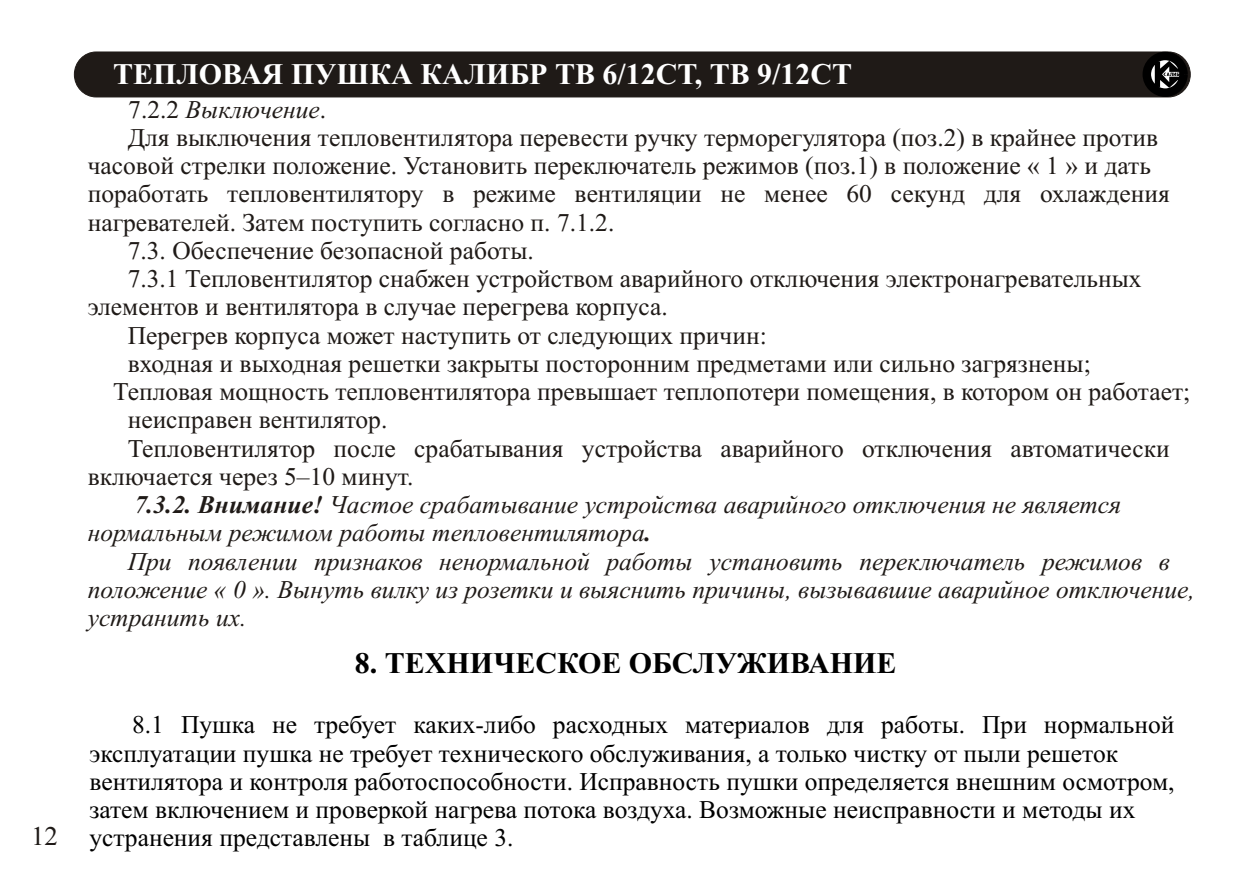
<style>
.page{position:relative;width:1257px;height:891px;background:#fff}
.page>*{position:absolute;margin:0;border:0;box-sizing:border-box;transform-origin:0 0}
.t1{font:700 30px "Times New Roman";color:#fff}
.t2{font:700 30px "Times New Roman";color:#000}
.t3{font:27px "Times New Roman";color:#1f1a17}
.t4{font:25.5px "Times New Roman";color:#1f1a17}
.t5{font:25.5px/28.2px "Times New Roman";color:#000}
.t6{font:italic 25.5px "Times New Roman";color:#1f1a17}
.s1{font-style:normal}
.s2{font-weight:700}
</style>
<div class="page">
<div style="left:74px;top:52px;width:1117px;height:45px;background:#1f1a17;border:1px solid #1f1a17;border-radius:22px"></div>
<div style="left:1143px;top:52px;width:45px;height:45px;border:9px solid #000;border-radius:50%"></div>
<svg style="left:1153px;top:61px;width:29px;height:27px"></svg>
<p class="t3" style="left:31px;top:826px;width:28px">12</p>
<p class="t1" style="left:113px;top:64px;width:741px">ТЕПЛОВАЯ ПУШКА КАЛИБР ТВ 6/12СТ, ТВ 9/12СТ</p>
<p class="t6" style="left:128px;top:100px;width:199px"><span class="s1">7.2.2</span> Выключение<span class="s1">.</span></p>
<p class="t4" style="left:128px;top:128px;width:1032px">Для выключения тепловентилятора перевести ручку терморегулятора (поз.2) в крайнее против</p>
<p class="t4" style="left:88px;top:157px;width:1065px">часовой стрелки положение. Установить переключатель режимов (поз.1) в положение « 1 » и дать</p>
<p class="t4" style="left:88px;top:185px;width:1084px">поработать тепловентилятору в режиме вентиляции не менее 60 секунд для охлаждения</p>
<p class="t4" style="left:88px;top:213px;width:528px">нагревателей. Затем поступить согласно п. 7.1.2.</p>
<p class="t4" style="left:128px;top:241px;width:408px">7.3. Обеспечение безопасной работы.</p>
<p class="t4" style="left:128px;top:270px;width:1015px">7.3.1 Тепловентилятор снабжен устройством аварийного отключения электронагревательных</p>
<p class="t4" style="left:88px;top:298px;width:582px">элементов и вентилятора в случае перегрева корпуса.</p>
<p class="t4" style="left:128px;top:326px;width:641px">Перегрев корпуса может наступить от следующих причин:</p>
<p class="t4" style="left:128px;top:354px;width:965px">входная и выходная решетки закрыты посторонним предметами или сильно загрязнены;</p>
<p class="t4" style="left:113px;top:382px;width:1079px">Тепловая мощность тепловентилятора превышает теплопотери помещения, в котором он работает;</p>
<p class="t4" style="left:128px;top:411px;width:261px">неисправен вентилятор.</p>
<p class="t4" style="left:128px;top:439px;width:1044px">Тепловентилятор после срабатывания устройства аварийного отключения автоматически</p>
<p class="t4" style="left:88px;top:467px;width:327px">включается через 5–10 минут.</p>
<p class="t6" style="left:134px;top:495px;width:989px"><span class="s2">7.3.2. Внимание!</span> Частое срабатывание устройства аварийного отключения не является</p>
<p class="t6" style="left:88px;top:524px;width:565px">нормальным режимом работы тепловентилятора<span class="s2">.</span></p>
<p class="t6" style="left:128px;top:552px;width:1044px">При появлении признаков ненормальной работы установить переключатель режимов в</p>
<p class="t6" style="left:88px;top:580px;width:1109px">положение « 0 ». Вынуть вилку из розетки и выяснить причины, вызывавшие аварийное отключение,</p>
<p class="t6" style="left:88px;top:608px;width:160px">устранить их.</p>
<p class="t2" style="left:355px;top:653px;width:543px">8. ТЕХНИЧЕСКОЕ ОБСЛУЖИВАНИЕ</p>
<p class="t5" style="left:89px;top:713px;width:1087px;text-indent:43px">8.1 Пушка не требует каких-либо расходных материалов для работы. При нормальной эксплуатации пушка не требует технического обслуживания, а только чистку от пыли решеток вентилятора и контроля работоспособности. Исправность пушки определяется внешним осмотром, затем включением и проверкой нагрева потока воздуха. Возможные неисправности и методы их устранения представлены в таблице 3.</p>
</div>
